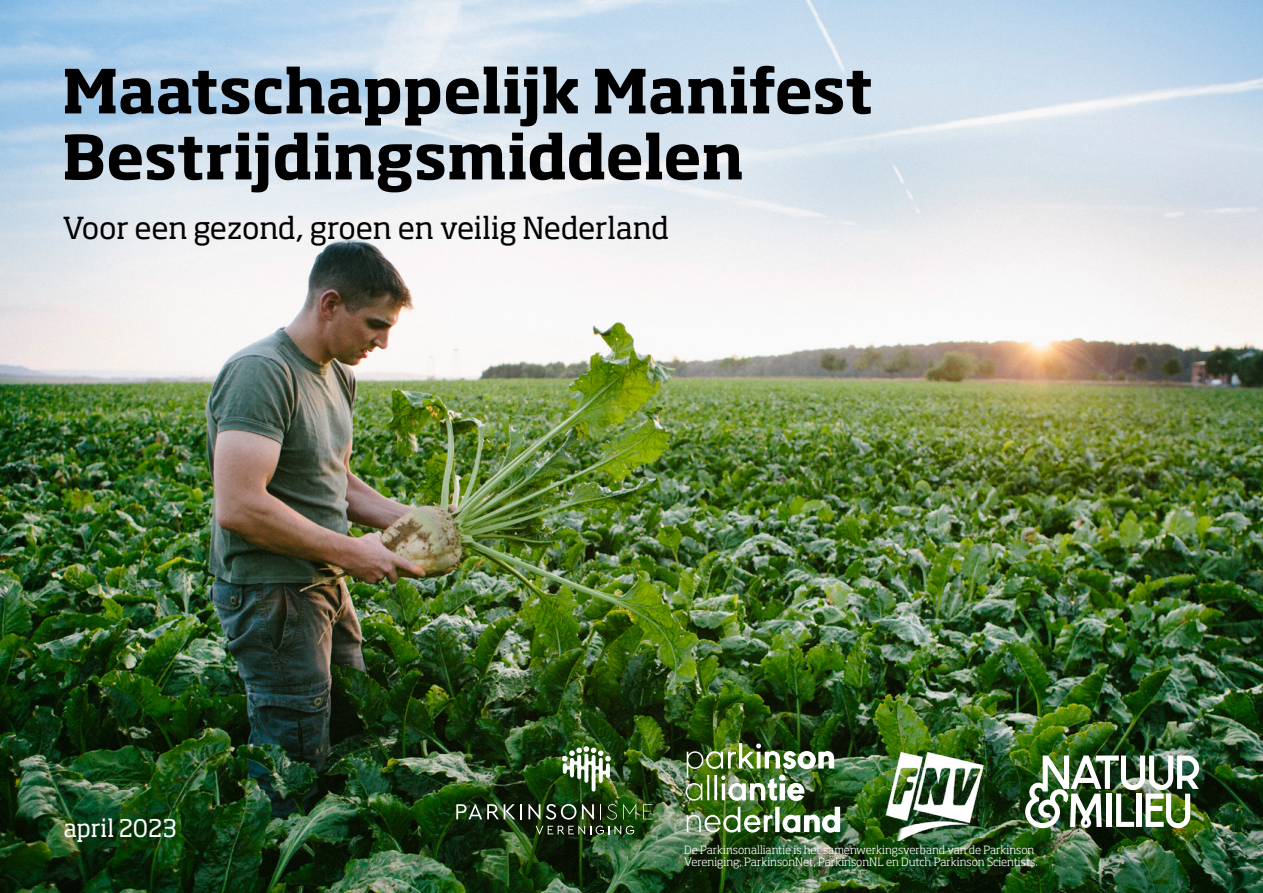
<style>
.page{position:relative;width:1263px;height:893px;background:#fff}
.page>*{position:absolute;margin:0;border:0;box-sizing:border-box;transform-origin:0 0}
.t1{font:700 60px/66px "Soho Std";letter-spacing:-.005em;color:#000}
.t2{font:30px "Soho Std";color:#000}
.t3{font:24px "Soho Std";color:#fff}
.t4{font:300 11.25px/12px "Soho Std";color:#fff}
</style>
<div class="page">
<img style="left:0;top:0;width:1263px;height:893px">
<img style="left:1025px;top:755px;width:174px;height:73px">
<img style="left:866px;top:741px;width:127px;height:99px">
<img style="left:687px;top:807px;width:153px;height:26px">
<img style="left:686px;top:743px;width:148px;height:58px">
<svg style="left:536px;top:826px;width:98px;height:8px"></svg>
<svg style="left:456px;top:804px;width:66px;height:15px"></svg>
<svg style="left:528px;top:804px;width:12px;height:16px"></svg>
<svg style="left:546px;top:804px;width:30px;height:16px"></svg>
<svg style="left:582px;top:804px;width:12px;height:16px"></svg>
<svg style="left:600px;top:804px;width:1px;height:15px"></svg>
<svg style="left:607px;top:804px;width:10px;height:16px"></svg>
<svg style="left:623px;top:804px;width:13px;height:15px"></svg>
<svg style="left:643px;top:804px;width:10px;height:15px"></svg>
<svg style="left:562px;top:746px;width:49px;height:46px"></svg>
<h1 class="t1" style="left:62px;top:56px;width:812px">Maatschappelijk Manifest<br>Bestrijdingsmiddelen</h1>
<h2 class="t2" style="left:62px;top:209px;width:608px">Voor een gezond, groen en veilig Nederland</h2>
<h3 class="t3" style="left:63px;top:813px;width:115px">april 2023</h3>
<p class="t4" style="left:684px;top:844px;width:355px">De Parkinsonalliantie is het samenwerkingsverband van de Parkinson<br>Vereniging, ParkinsonNet, ParkinsonNL en Dutch Parkinson Scientists.</p>
</div>
